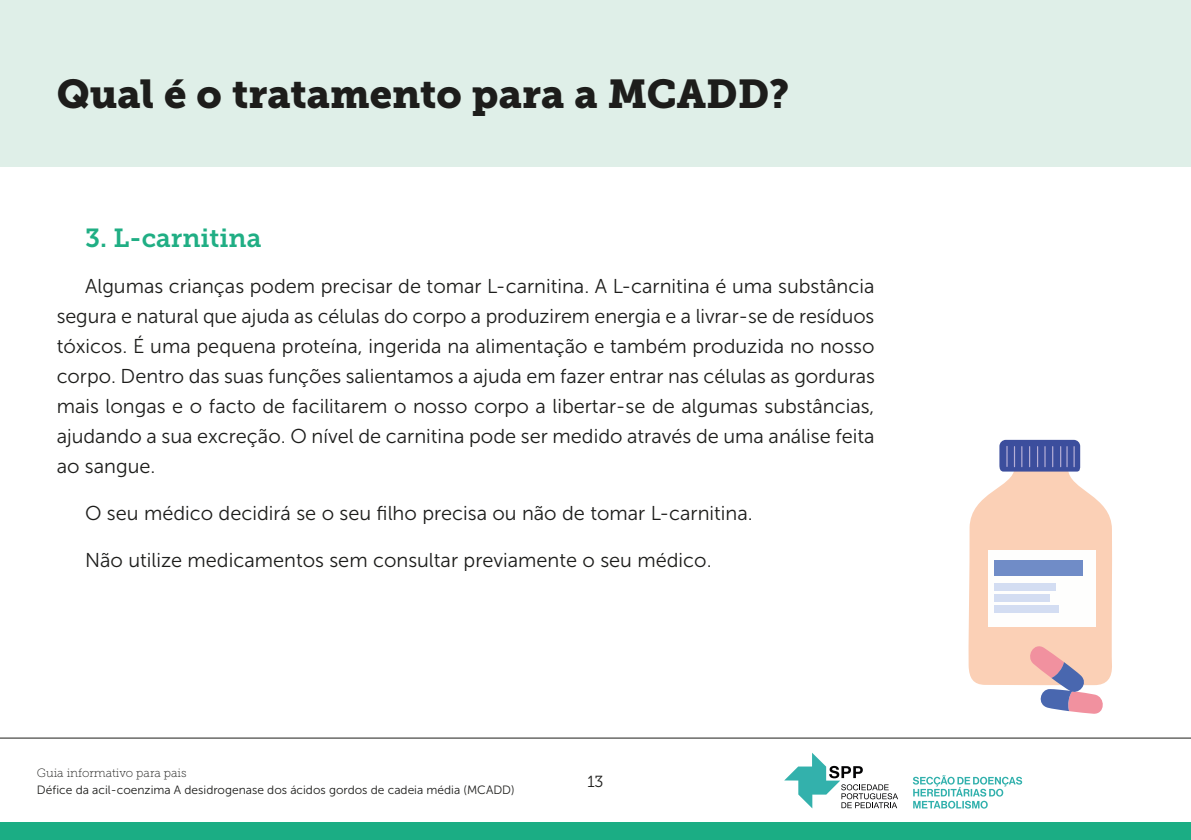
<style>
.page{position:relative;width:1191px;height:840px;background:#fff}
.page>*{position:absolute;margin:0;border:0;box-sizing:border-box;transform-origin:0 0}
.t1{font:40px "Museo Slab 900";color:#1d1d1b}
.t2{font:26px "Museo Slab 700";color:#20ae84}
.t3{font:20px/30px "Museo Sans 300";color:#1d1d1b;text-align:justify}
.t4{font:16px "Museo Slab 300";color:#1d1d1b}
.t5{font:12px "Museo Sans 300";color:#1d1d1b}
.t6{font:12px "Museo Slab 100";color:#1d1d1b}
</style>
<div class="page">
<div style="left:0;top:0;width:1191px;height:166px;background:#dfefe8"></div>
<div style="left:0;top:822px;width:1191px;height:17px;background:#1bad84"></div>
<hr style="left:0;top:737px;width:1191px;height:1px;background:#1d1d1b">
<svg style="left:784px;top:753px;width:114px;height:55px"></svg>
<svg style="left:913px;top:775px;width:109px;height:33px"></svg>
<svg style="left:968px;top:439px;width:144px;height:274px"></svg>
<p class="t1" style="left:57px;top:70px;width:734px">Qual é o tratamento para a MCADD?</p>
<p class="t2" style="left:85px;top:223px;width:178px">3. L-carnitina</p>
<p class="t3" style="left:57px;top:270px;width:819px;text-indent:28px">Algumas crianças podem precisar de tomar L-carnitina. A L-carnitina é uma substância segura e natural que ajuda as células do corpo a produzirem energia e a livrar-se de resíduos tóxicos. É uma pequena proteína, ingerida na alimentação e também produzida no nosso corpo. Dentro das suas funções salientamos a ajuda em fazer entrar nas células as gorduras mais longas e o facto de facilitarem o nosso corpo a libertar-se de algumas substâncias, ajudando a sua excreção. O nível de carnitina pode ser medido através de uma análise feita ao sangue.</p>
<p class="t3" style="left:85px;top:498px;width:669px">O seu médico decidirá se o seu filho precisa ou não de tomar L-carnitina.</p>
<p class="t3" style="left:85px;top:545px;width:628px">Não utilize medicamentos sem consultar previamente o seu médico.</p>
<p class="t6" style="left:37px;top:765px;width:151px">Guia informativo para pais</p>
<p class="t5" style="left:37px;top:782px;width:479px">Défice da acil-coenzima A desidrogenase dos ácidos gordos de cadeia média (MCADD)</p>
<p class="t4" style="left:587px;top:772px;width:18px">13</p>
</div>
